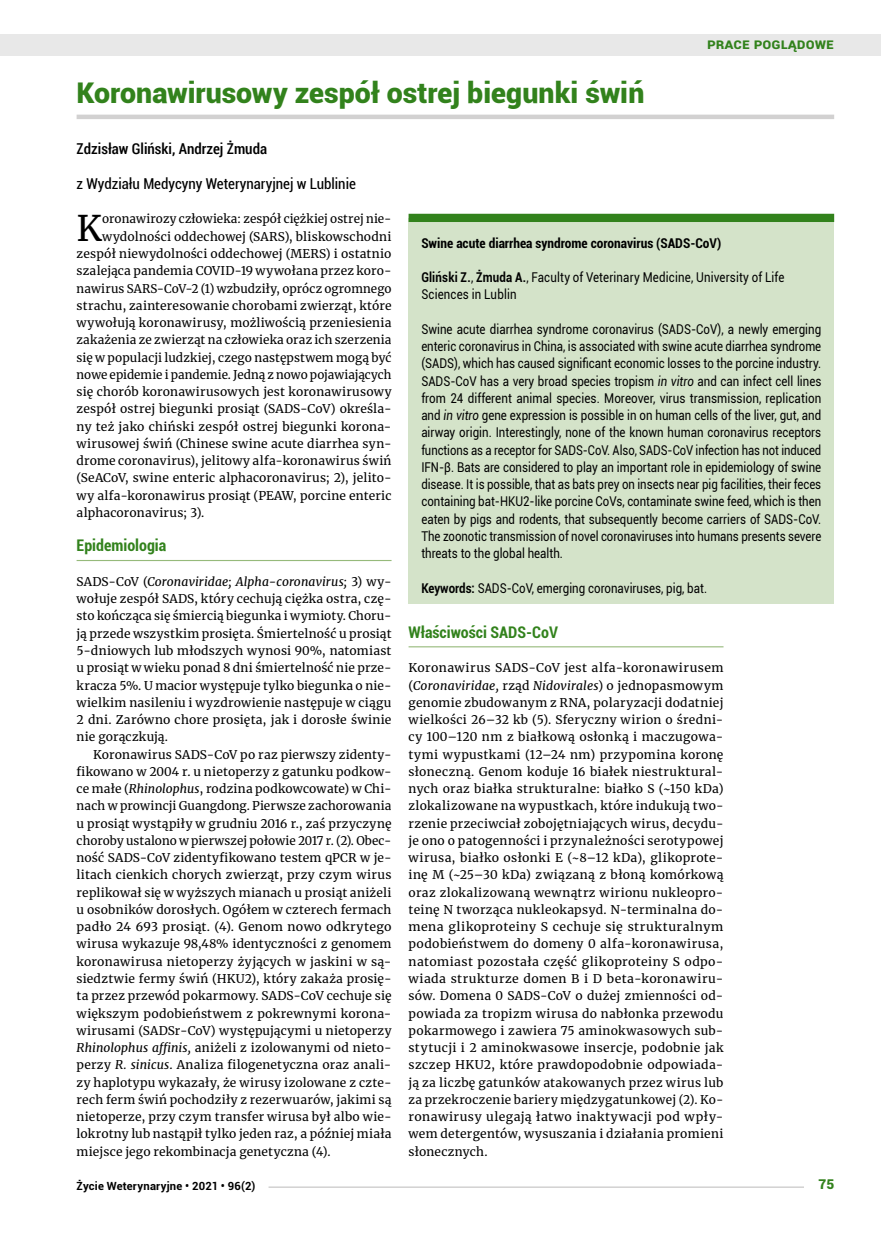
<style>
.page{position:relative;width:881px;height:1234px;background:#fff}
.page>*{position:absolute;margin:0;border:0;box-sizing:border-box;transform-origin:0 0}
.t1{font:35.25px "Merriweather";color:#000}
.t2{font:900 28.5px "Roboto";color:#32821c}
.t3{font:700 condensed 16.05px "Roboto";color:#32821c}
.t4{font:condensed 15px "Roboto";color:#000}
.t5{font:500 condensed 15px "Roboto";color:#000}
.t6{font:700 15px "Roboto";color:#32821c}
.t7{font:13.5px/17.2px "Roboto";color:#000;scale:.85 1}
.t8{font:700 condensed 13.5px "Roboto";color:#000}
.t9{font:900 13.5px "Roboto";color:#32821c}
.t10{font:12px/17.2px "Merriweather";letter-spacing:.015em;color:#000;text-align:justify}
.t11{font:700 11.25px "Roboto";letter-spacing:.02em;color:#000}
.s1{font-style:italic}
.s2{font-weight:700}
</style>
<div class="page">
<hr style="left:77px;top:560px;width:314px;height:1px;background:#96ba7b">
<hr style="left:408px;top:646px;width:315px;height:1px;background:#96ba7b">
<hr style="left:77px;top:115px;width:756px;height:4px;background:#d2d1d1">
<div style="left:408px;top:218px;width:425px;height:385px;background:#d4e3c9"></div>
<div style="left:408px;top:214px;width:425px;height:8px;background:#32821c"></div>
<div style="left:0;top:35px;width:880px;height:21px;background:#e8e8e8"></div>
<hr style="left:268px;top:1186px;width:565px;height:1px;background:#d2d1d1">
<div style="left:804px;top:1178px;width:29px;height:15px;background:#fff"></div>
<h2 class="t2" style="left:77px;top:72px;width:569px">Koronawirusowy zespół ostrej biegunki świń</h2>
<p class="t5" style="left:77px;top:138px;width:192px">Zdzisław Gliński, Andrzej Żmuda</p>
<p class="t4" style="left:77px;top:173px;width:281px">z Wydziału Medycyny Weterynaryjnej w Lublinie</p>
<p class="t6" style="left:707px;top:33px;width:128px">Prace poglądowe</p>
<h1 class="t1" style="left:77px;top:203px;width:27px">K</h1>
<p class="t10" style="left:102px;top:210px;width:291px">oronawirozy człowieka: zespół ciężkiej ostrej nie-</p>
<p class="t10" style="left:102px;top:227px;width:291px">wydolności oddechowej (SARS), bliskowschodni</p>
<p class="t10" style="left:77px;top:244px;width:316px">zespół niewydolności oddechowej (MERS) i ostatnio</p>
<p class="t10" style="left:77px;top:262px;width:316px">szalejąca pandemia COVID-19 wywołana przez koro-</p>
<p class="t10" style="left:77px;top:279px;width:316px">nawirus SARS-CoV‑2 (1) wzbudziły, oprócz ogromnego</p>
<p class="t10" style="left:77px;top:296px;width:316px">strachu, zainteresowanie chorobami zwierząt, które</p>
<p class="t10" style="left:77px;top:313px;width:316px">wywołują koronawirusy, możliwością przeniesienia</p>
<p class="t10" style="left:77px;top:331px;width:316px">zakażenia ze zwierząt na człowieka oraz ich szerzenia</p>
<p class="t10" style="left:77px;top:348px;width:316px">się w populacji ludzkiej, czego następstwem mogą być</p>
<p class="t10" style="left:77px;top:365px;width:316px">nowe epidemie i pandemie. Jedną z nowo pojawiających</p>
<p class="t10" style="left:77px;top:382px;width:316px">się chorób koronawirusowych jest koronawirusowy</p>
<p class="t10" style="left:77px;top:400px;width:316px">zespół ostrej biegunki prosiąt (SADS-CoV) określa-</p>
<p class="t10" style="left:77px;top:417px;width:316px">ny też jako chiński zespół ostrej biegunki korona-</p>
<p class="t10" style="left:77px;top:434px;width:316px">wirusowej świń (Chinese swine acute diarrhea syn-</p>
<p class="t10" style="left:77px;top:451px;width:316px">drome coronavirus), jelitowy alfa-koronawirus świń</p>
<p class="t10" style="left:77px;top:469px;width:316px">(SeACoV, swine enteric alphacoronavirus; 2), jelito-</p>
<p class="t10" style="left:77px;top:486px;width:316px">wy alfa-koronawirus prosiąt (PEAW, porcine enteric</p>
<p class="t10" style="left:77px;top:503px;width:129px">alphacoronavirus; 3).</p>
<h3 class="t3" style="left:77px;top:534px;width:91px">Epidemiologia</h3>
<p class="t10" style="left:77px;top:572px;width:316px">SADS-CoV (<span class="s1">Coronaviridae; Alpha-coronavirus;</span> 3) wy&shy;wołuje zespół SADS, który cechują ciężka ostra, czę&shy;sto kończąca się śmiercią biegunka i wymioty. Choru&shy;ją przede wszystkim prosięta. Śmiertelność u prosiąt 5-dniowych lub młodszych wynosi 90%, natomiast u prosiąt w wieku ponad 8 dni śmiertelność nie prze&shy;kracza 5%. U macior występuje tylko biegunka o nie&shy;wielkim nasileniu i wyzdrowienie następuje w ciągu 2 dni. Zarówno chore prosięta, jak i dorosłe świnie nie gorączkują.</p>
<p class="t10" style="left:77px;top:745px;width:316px;text-indent:16px">Koronawirus SADS-CoV po raz pierwszy zidenty&shy;fikowano w 2004 r. u nietoperzy z gatunku podkow&shy;ce małe (<span class="s1">Rhinolophus</span>, rodzina podkowcowate) w Chi&shy;nach w prowincji Guangdong. Pierwsze zachorowania u prosiąt wystąpiły w grudniu 2016 r., zaś przyczynę choroby ustalono w pierwszej połowie 2017 r. (2). Obec&shy;ność SADS-CoV zidentyfikowano testem qPCR w je&shy;litach cienkich chorych zwierząt, przy czym wirus replikował się w wyższych mianach u prosiąt aniżeli u osobników dorosłych. Ogółem w czterech fermach padło 24 693 prosiąt. (4). Genom nowo odkrytego wirusa wykazuje 98,48% identyczności z genomem koronawirusa nietoperzy żyjących w jaskini w są&shy;siedztwie fermy świń (HKU2), który zakaża prosię&shy;ta przez przewód pokarmowy. SADS-CoV cechuje się większym podobieństwem z pokrewnymi korona&shy;wirusami (SADSr-CoV) występującymi u nietoperzy <span class="s1">Rhinolophus affinis,</span> aniżeli z izolowanymi od nieto&shy;perzy <span class="s1">R. sinicus</span>. Analiza filogenetyczna oraz anali&shy;zy haplotypu wykazały, że wirusy izolowane z czte&shy;rech ferm świń pochodziły z rezerwuarów, jakimi są nietoperze, przy czym transfer wirusa był albo wie&shy;lokrotny lub nastąpił tylko jeden raz, a później miała miejsce jego rekombinacja genetyczna (4).</p>
<p class="t8" style="left:421px;top:233px;width:301px">Swine acute diarrhea syndrome coronavirus (SADS-CoV)</p>
<p class="t7" style="left:421px;top:268px;width:428px"><span class="s2">Gliński Z.</span>, <span class="s2">Żmuda A.</span>, Faculty of Veterinary Medicine, University of Life<br>Sciences in Lublin</p>
<p class="t7" style="left:421px;top:320px;width:472px;text-align:justify">Swine acute diarrhea syndrome coronavirus (SADS-CoV), a newly emerging enteric coronavirus in China, is associated with swine acute diarrhea syndrome (SADS), which has caused significant economic losses to the porcine industry.<br>SADS-CoV has a very broad species tropism <span class="s1">in vitro</span> and can infect cell lines from 24 different animal species. Moreover, virus transmission, replication and <span class="s1">in vitro</span> gene expression is possible in on human cells of the liver, gut, and airway origin. Interestingly, none of the known human coronavirus receptors functions as a receptor for SADS-CoV. Also, SADS-CoV infection has not induced IFN‑ β. Bats are considered to play an important role in epidemiology of swine disease. It is possible, that as bats prey on insects near pig facilities, their feces containing bat-HKU2-like porcine CoVs, contaminate swine feed, which is then eaten by pigs and rodents, that subsequently become carriers of SADS-CoV.<br>The zoonotic transmission of novel coronaviruses into humans presents severe threats to the global health.</p>
<p class="t7" style="left:421px;top:578px;width:337px"><span class="s2">Keywords:</span> SADS-CoV, emerging coronaviruses, pig, bat.</p>
<h3 class="t3" style="left:408px;top:620px;width:151px">Właściwości SADS-CoV</h3>
<p class="t10" style="left:408px;top:658px;width:316px">Koronawirus SADS-CoV jest alfa-koronawirusem (<span class="s1">Coronaviridae,</span> rząd <span class="s1">Nidovirales</span>) o jednopasmowym genomie zbudowanym z RNA, polaryzacji dodatniej wielkości 26–32 kb (5). Sferyczny wirion o średni&shy;cy 100–120 nm z białkową osłonką i maczugowa&shy;tymi wypustkami (12–24 nm) przypomina koronę słoneczną. Genom koduje 16 białek niestruktural&shy;nych oraz białka strukturalne: białko S (~150 kDa) zlokalizowane na wypustkach, które indukują two&shy;rzenie przeciwciał zobojętniających wirus, decydu&shy;je ono o patogenności i przynależności serotypowej wirusa, białko osłonki E (~8–12 kDa), glikoprote&shy;inę M (~25–30 kDa) związaną z błoną komórkową oraz zlokalizowaną wewnątrz wirionu nukleopro&shy;teinę N tworząca nukleokapsyd. N-terminalna do&shy;mena glikoproteiny S cechuje się strukturalnym podobieństwem do domeny 0 alfa-koronawirusa, natomiast pozostała część glikoproteiny S odpo&shy;wiada strukturze domen B i D beta-koronawiru&shy;sów. Domena 0 SADS-CoV o dużej zmienności od&shy;powiada za tropizm wirusa do nabłonka przewodu pokarmowego i zawiera 75 aminokwasowych sub&shy;stytucji i 2 aminokwasowe insercje, podobnie jak szczep HKU2, które prawdopodobnie odpowiada&shy;ją za liczbę gatunków atakowanych przez wirus lub za przekroczenie bariery międzygatunkowej (2). Ko&shy;ronawirusy ulegają łatwo inaktywacji pod wpły&shy;wem detergentów, wysuszania i działania promieni słonecznych.</p>
<p class="t11" style="left:77px;top:1177px;width:180px">Życie Weterynaryjne • 2021 • 96(2)</p>
<p class="t9" style="left:818px;top:1174px;width:17px">75</p>
</div>
